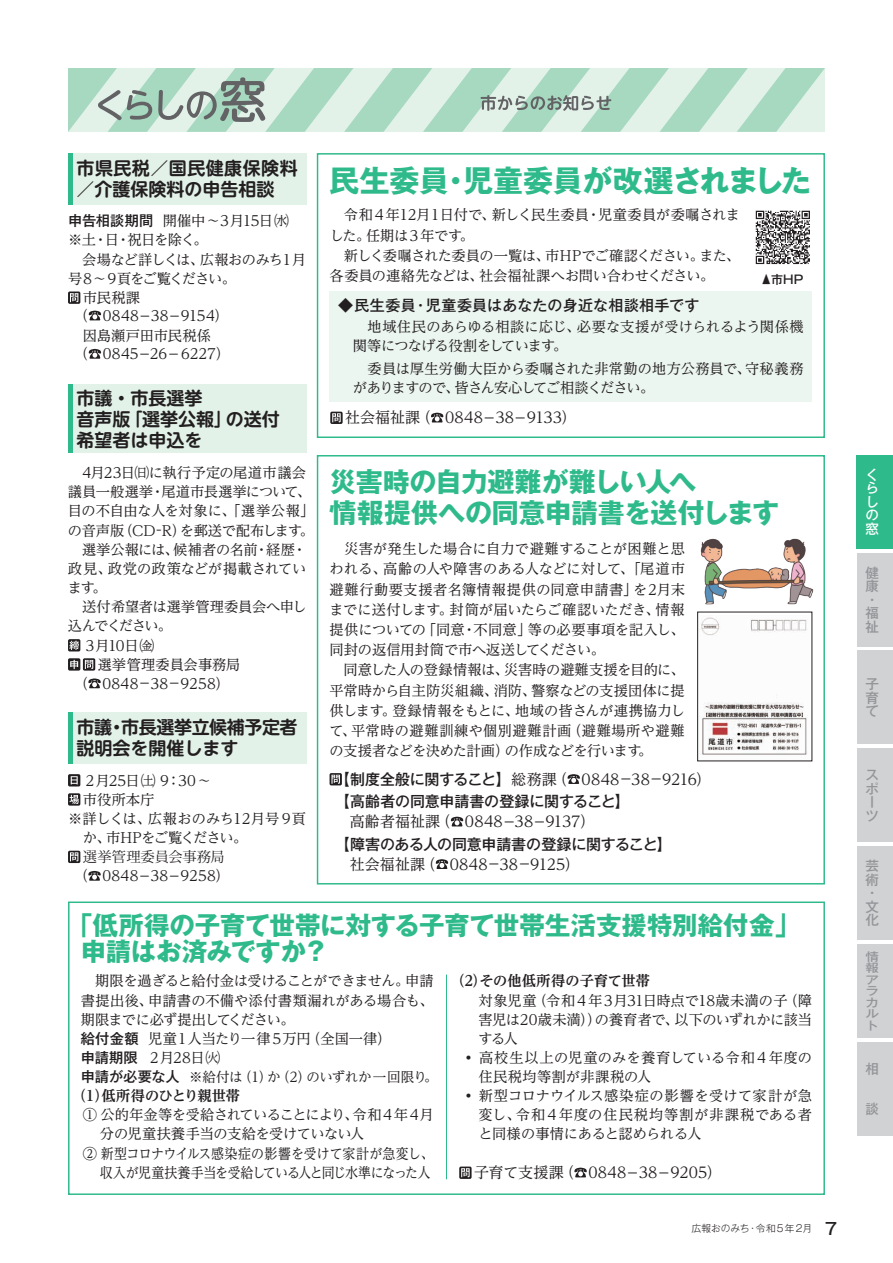
<style>
.page{position:relative;width:893px;height:1263px;background:#fff}
.page>*{position:absolute;margin:0;border:0;box-sizing:border-box;transform-origin:0 0}
.t1{font:700 30px "Gothic MB101 Pro";letter-spacing:-.015em;color:#2fba8c}
.t2{font:700 27px/32px "Gothic MB101 Pro";letter-spacing:-.02em;color:#2fba8c}
.t3{font:700 25.5px/26.5px "Gothic MB101 Pro";letter-spacing:-.005em;color:#2fba8c}
.t4{font:700 18px/21.3px "UD Shin M Go Pro De";color:#231f20}
.t5{font:700 18px/21.3px "UD Shin M Go Pro De";letter-spacing:-.025em;color:#231f20}
.t6{font:15px "UD Reimin Pro";letter-spacing:.005em;color:#231f20}
.t7{font:500 15px "Gothic MB101 Pro";color:#231f20}
.t8{font:500 15px "Gothic MB101 Pro";letter-spacing:.02em;color:#231f20}
.t9{font:14.25px/20.2px "UD Reimin Pro";letter-spacing:-.01em;color:#231f20}
.t10{font:14.25px "UD Reimin Pro";letter-spacing:.02em;color:#231f20}
.t11{font:14.25px/20px "UD Reimin Pro";letter-spacing:.01em;color:#231f20;text-align:center}
.t12{font:700 14.25px "UD Reimin Pro";letter-spacing:-.005em;color:#231f20}
.t13{font:14.25px "UD Reimin Pro";letter-spacing:-.065em;color:#231f20;scale:.91 1}
.t14{font:14.25px "UD Reimin Pro";letter-spacing:-.05em;color:#231f20}
.t15{font:14.25px "UD Reimin Pro";letter-spacing:.05em;color:#231f20}
.t16{font:14.25px "UD Reimin Pro";letter-spacing:-.03em;color:#231f20}
.t17{font:14.25px "UD Reimin Pro";letter-spacing:-.06em;color:#231f20}
.t18{font:14.25px "UD Reimin Pro";letter-spacing:-.075em;color:#231f20}
.t19{font:14.25px "UD Reimin Pro";letter-spacing:-.11em;color:#231f20}
.t20{font:14.25px "UD Reimin Pro";letter-spacing:.03em;color:#231f20}
.t21{font:14.25px "Koz Min Pro";letter-spacing:-.005em;color:#231f20}
.t22{font:14.25px "UD Reimin Pro";letter-spacing:-.1em;color:#231f20}
.t23{font:13.5px "UD Reimin Pro";letter-spacing:-.025em;color:#231f20}
.t24{font:500 13.5px/13.5px "Gothic MB101 Pro";color:#939598}
.t25{font:500 13.5px/13.5px "Gothic MB101 Pro";color:#fff}
.t26{font:500 12px "Gothic MB101 Pro";color:#231f20}
.t27{font:500 11.55px/11.6px "Gothic MB101 Pro";color:#939598;scale:1.18 1}
.t28{font:300 9.75px "Gothic MB101 Pro";letter-spacing:.01em;color:#231f20}
.s1{font-family:"Gothic MB101 Pro";font-weight:500}
.s2{font-size:16.8px}
.s3{font-family:"Gothic MB101 Pro";font-weight:500;font-size:14.25px}
.s4{font-weight:500;font-size:16.5px}
</style>
<div class="page">
<div style="left:317px;top:153px;width:508px;height:285px;border:1px solid #2fba8c"></div>
<hr style="left:446px;top:974px;width:1px;height:205px;background:#2fba8c">
<div style="left:68px;top:385px;width:238px;height:68px;background:#e2f2e9"></div>
<hr style="left:68px;top:385px;width:4px;height:68px;background:#2fba8c">
<svg style="left:68px;top:639px;width:12px;height:12px"></svg>
<svg style="left:69px;top:641px;width:10px;height:9px"></svg>
<svg style="left:68px;top:658px;width:12px;height:13px"></svg>
<svg style="left:70px;top:660px;width:8px;height:9px"></svg>
<svg style="left:83px;top:658px;width:12px;height:13px"></svg>
<svg style="left:85px;top:660px;width:8px;height:9px"></svg>
<svg style="left:88px;top:678px;width:13px;height:10px"></svg>
<svg style="left:330px;top:773px;width:12px;height:12px"></svg>
<svg style="left:331px;top:775px;width:9px;height:9px"></svg>
<svg style="left:568px;top:774px;width:12px;height:10px"></svg>
<svg style="left:451px;top:817px;width:12px;height:9px"></svg>
<svg style="left:436px;top:859px;width:12px;height:10px"></svg>
<div style="left:330px;top:412px;width:13px;height:12px;background:#231f20;border-radius:2px"></div>
<svg style="left:332px;top:413px;width:9px;height:9px"></svg>
<svg style="left:431px;top:413px;width:12px;height:9px"></svg>
<div style="left:330px;top:291px;width:482px;height:111px;background:#ecf6f1"></div>
<img style="left:700px;top:617px;width:108px;height:138px">
<div style="left:68px;top:712px;width:238px;height:51px;background:#e2f2e9"></div>
<hr style="left:68px;top:712px;width:4px;height:51px;background:#2fba8c">
<svg style="left:68px;top:774px;width:12px;height:12px"></svg>
<svg style="left:71px;top:776px;width:7px;height:8px"></svg>
<div style="left:68px;top:793px;width:12px;height:13px;background:#231f20;border-radius:2px"></div>
<svg style="left:70px;top:795px;width:9px;height:9px"></svg>
<svg style="left:68px;top:851px;width:12px;height:12px"></svg>
<svg style="left:70px;top:852px;width:8px;height:9px"></svg>
<svg style="left:88px;top:871px;width:13px;height:10px"></svg>
<svg style="left:68px;top:68px;width:757px;height:64px;background:#bfdece"></svg>
<div style="left:459px;top:1166px;width:13px;height:13px;background:#231f20;border-radius:2px"></div>
<svg style="left:461px;top:1168px;width:9px;height:9px"></svg>
<svg style="left:574px;top:1168px;width:13px;height:9px"></svg>
<div style="left:68px;top:153px;width:238px;height:51px;background:#e2f2e9"></div>
<hr style="left:68px;top:153px;width:4px;height:51px;background:#2fba8c">
<svg style="left:68px;top:291px;width:12px;height:13px"></svg>
<svg style="left:70px;top:293px;width:8px;height:9px"></svg>
<svg style="left:89px;top:311px;width:12px;height:9px"></svg>
<svg style="left:89px;top:349px;width:12px;height:10px"></svg>
<img style="left:700px;top:538px;width:114px;height:67px">
<img style="left:755px;top:210px;width:55px;height:55px">
<div style="left:857px;top:553px;width:36px;height:93px;background:#d1d2d4"></div>
<div style="left:857px;top:651px;width:36px;height:93px;background:#d1d2d4"></div>
<div style="left:857px;top:748px;width:36px;height:94px;background:#d1d2d4"></div>
<div style="left:857px;top:846px;width:36px;height:94px;background:#d1d2d4"></div>
<div style="left:857px;top:1042px;width:36px;height:93px;background:#d1d2d4"></div>
<div style="left:857px;top:944px;width:36px;height:93px;background:#d1d2d4"></div>
<div style="left:857px;top:455px;width:36px;height:94px;background:#2fba8c"></div>
<p class="t4" style="left:77px;top:156px;width:223px">市県民税／国民健康保険料／介護保険料の申告相談</p>
<p class="t9" style="left:68px;top:210px;width:222px"><span class="s1">申告相談期間</span> 開催中～ 3月15日㈬</p>
<p class="t9" style="left:68px;top:229px;width:141px">※土・日・祝日を除く。</p>
<p class="t17" style="left:68px;top:247px;width:240px">　会場など詳しくは、広報おのみち１月</p>
<p class="t19" style="left:68px;top:267px;width:170px">号８～９頁をご覧ください。</p>
<p class="t9" style="left:83px;top:287px;width:59px">市民税課</p>
<p class="t11" style="left:74px;top:305px;width:156px">（ 0848-38-9154）因島瀬戸田市民税係</p>
<p class="t9" style="left:74px;top:343px;width:157px">（ 0845-26-6227）</p>
<h1 class="t1" style="left:329px;top:156px;width:483px">民生委員・児童委員が改選されました</h1>
<p class="t9" style="left:330px;top:205px;width:412px">　令和４年12月１日付で、新しく民生委員・児童委員が委嘱されました。任期は３年です。<br>　新しく委嘱された委員の一覧は、市HPでご確認ください。また、各委員の連絡先などは、社会福祉課へお問い合わせください。</p>
<p class="t26" style="left:762px;top:269px;width:43px"><span class="s2">▲</span>市HP</p>
<p class="t8" style="left:338px;top:293px;width:363px">◆民生委員・児童委員はあなたの身近な相談相手です</p>
<p class="t9" style="left:353px;top:316px;width:452px;line-height:19.2px">　地域住民のあらゆる相談に応じ、必要な支援が受けられるよう関係機関等につなげる役割をしています。</p>
<p class="t9" style="left:353px;top:359px;width:452px;line-height:19.2px">　委員は厚生労働大臣から委嘱された非常勤の地方公務員で、守秘義務がありますので、皆さん安心してご相談ください。</p>
<p class="t4" style="left:77px;top:387px;width:205px">市議・市長選挙<br>音声版「選挙公報」の送付希望者は申込を</p>
<p class="t9" style="left:68px;top:462px;width:240px">　4月23日㈰に執行予定の尾道市議会</p>
<p class="t9" style="left:68px;top:481px;width:244px">議員一般選挙・尾道市長選挙について、</p>
<p class="t9" style="left:68px;top:500px;width:248px">目の不自由な人を対象に、「選挙公報」</p>
<p class="t9" style="left:68px;top:520px;width:248px">の音声版（CD-R）を郵送で配布します。</p>
<p class="t9" style="left:68px;top:539px;width:240px">　選挙公報には、候補者の名前・経歴・</p>
<p class="t9" style="left:68px;top:558px;width:240px">政見、政党の政策などが掲載されてい</p>
<p class="t9" style="left:68px;top:577px;width:40px">ます。</p>
<p class="t9" style="left:68px;top:596px;width:240px">　送付希望者は選挙管理委員会へ申し</p>
<p class="t22" style="left:68px;top:614px;width:106px">込んでください。</p>
<p class="t9" style="left:83px;top:635px;width:73px">３月10日㈮</p>
<p class="t9" style="left:98px;top:654px;width:144px">選挙管理委員会事務局</p>
<p class="t10" style="left:74px;top:672px;width:157px">（ 0848-38-9258）</p>
<p class="t6" style="left:345px;top:406px;width:233px">社会福祉課（ 0848-38-9133）</p>
<h2 class="t2" style="left:330px;top:462px;width:451px">災害時の自力避難が難しい人へ<br>情報提供への同意申請書を送付します</h2>
<p class="t9" style="left:330px;top:538px;width:357px">　災害が発生した場合に自力で避難することが困難と思われる、高齢の人や障害のある人などに対して、「尾道市避難行動要支援者名簿情報提供の同意申請書」を2月末までに送付します。封筒が届いたらご確認いただき、情報提供についての「同意・不同意」等の必要事項を記入し、同封の返信用封筒で市へ返送してください。<br>　同意した人の登録情報は、災害時の避難支援を目的に、平常時から自主防災組織、消防、警察などの支援団体に提供します。登録情報をもとに、地域の皆さんが連携協力して、平常時の避難訓練や個別避難計画（避難場所や避難の支援者などを決めた計画）の作成などを行います。</p>
<p class="t6" style="left:335px;top:767px;width:377px"><span class="s1">【制度全般に関すること】</span>総務課（ 0848-38-9216）</p>
<p class="t7" style="left:335px;top:789px;width:296px">【高齢者の同意申請書の登録に関すること】</p>
<p class="t6" style="left:350px;top:809px;width:246px">高齢者福祉課（ 0848-38-9137）</p>
<p class="t7" style="left:335px;top:831px;width:338px">【障害のある人の同意申請書の登録に関すること】</p>
<p class="t6" style="left:350px;top:852px;width:231px">社会福祉課（ 0848-38-9125）</p>
<p class="t5" style="left:77px;top:716px;width:223px">市議・市長選挙立候補予定者説明会を開催します</p>
<p class="t9" style="left:83px;top:770px;width:130px">２月25日㈯ 9：30〜</p>
<p class="t9" style="left:83px;top:789px;width:73px">市役所本庁</p>
<p class="t9" style="left:68px;top:808px;width:240px">※詳しくは、広報おのみち12月号９頁</p>
<p class="t18" style="left:83px;top:826px;width:166px">か、市HPをご覧ください。</p>
<p class="t21" style="left:83px;top:847px;width:143px">選挙管理委員会事務局</p>
<p class="t10" style="left:74px;top:864px;width:157px">（ 0848-38-9258）</p>
<h3 class="t3" style="left:81px;top:908px;width:721px;text-indent:-14px">「低所得の子育て世帯に対する子育て世帯生活支援特別給付金」申請はお済みですか？</h3>
<p class="t9" style="left:81px;top:971px;width:354px;line-height:19.2px">　期限を過ぎると給付金は受けることができません。申請書提出後、申請書の不備や添付書類漏れがある場合も、期限までに必ず提出してください。<br><span class="s1">給付金額</span> 児童１人当たり一律５万円（全国一律）<br><span class="s1">申請期限</span> ２月28日㈫</p>
<p class="t23" style="left:81px;top:1066px;width:358px"><span class="s3">申請が必要な人</span> ※給付は（1）か（2）のいずれか一回限り。</p>
<p class="t12" style="left:72px;top:1084px;width:169px">（1）低所得のひとり親世帯</p>
<p class="t14" style="left:83px;top:1103px;width:352px">① 公的年金等を受給されていることにより、令和４年４月</p>
<p class="t16" style="left:100px;top:1122px;width:266px">分の児童扶養手当の支給を受けていない人</p>
<p class="t9" style="left:83px;top:1142px;width:352px">② 新型コロナウイルス感染症の影響を受けて家計が急変し、</p>
<p class="t13" style="left:100px;top:1161px;width:365px">収入が児童扶養手当を受給している人と同じ水準になった人</p>
<p class="t12" style="left:451px;top:969px;width:201px">（2）その他低所得の子育て世帯</p>
<p class="t9" style="left:478px;top:989px;width:335px">対象児童（令和４年３月31日時点で18歳未満の子（障</p>
<p class="t9" style="left:478px;top:1009px;width:335px">害児は20歳未満））の養育者で、以下のいずれかに該当</p>
<p class="t9" style="left:478px;top:1028px;width:41px">する人</p>
<p class="t11" style="left:461px;top:1047px;width:352px">・高校生以上の児童のみを養育している令和４年度の</p>
<p class="t20" style="left:478px;top:1065px;width:174px">住民税均等割が非課税の人</p>
<p class="t10" style="left:461px;top:1084px;width:352px">・新型コロナウイルス感染症の影響を受けて家計が急</p>
<p class="t15" style="left:478px;top:1103px;width:335px">変し、令和４年度の住民税均等割が非課税である者</p>
<p class="t9" style="left:478px;top:1123px;width:224px">と同様の事情にあると認められる人</p>
<p class="t6" style="left:474px;top:1160px;width:249px">子育て支援課（ 0848-38-9205）</p>
<p class="t28" style="left:691px;top:1220px;width:147px">広報おのみち・令和5年2月 <span class="s4">7</span></p>
<p class="t25" style="left:865px;top:466px;width:15px">くらしの窓</p>
<p class="t24" style="left:865px;top:564px;width:15px">健康・福祉</p>
<p class="t24" style="left:865px;top:675px;width:14px;text-align:justify">子育て</p>
<p class="t24" style="left:865px;top:766px;width:14px">スポーツ</p>
<p class="t24" style="left:865px;top:857px;width:15px">芸術・文化</p>
<p class="t27" style="left:865px;top:949px;width:13px">情報アラカルト</p>
<p class="t24" style="left:865px;top:1060px;width:14px">相</p>
<p class="t24" style="left:865px;top:1100px;width:14px">談</p>
</div>
